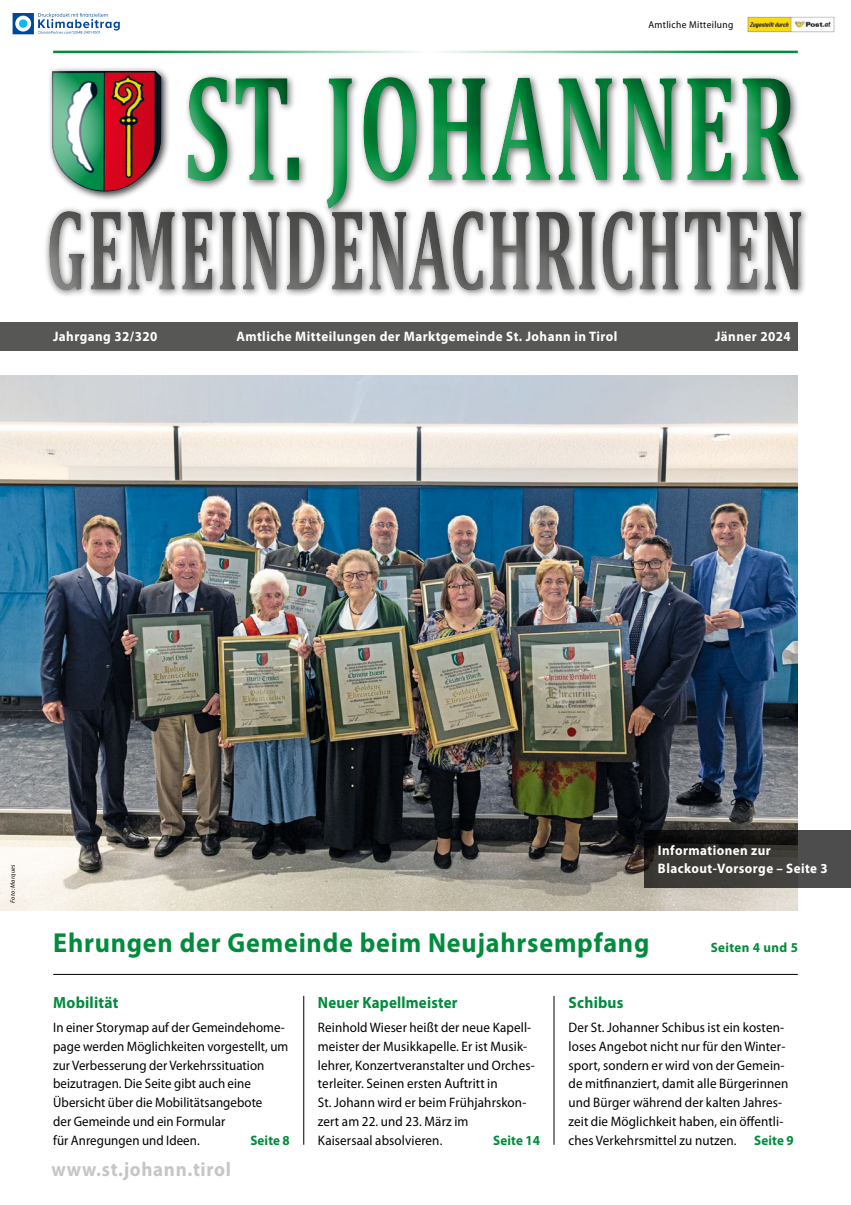
<style>
.page{position:relative;width:851px;height:1205px;background:#fff}
.page>*{position:absolute;margin:0;border:0;box-sizing:border-box;transform-origin:0 0}
.t1{font:700 116.38px "Cambria";letter-spacing:.025em;color:#575756;scale:.53 1}
.t2{font:700 27.5px "Myriad Pro";letter-spacing:.03em;color:#008c3c;scale:.95 1}
.t3{font:700 19.88px "Myriad Pro";letter-spacing:.035em;color:#c6c6c6;scale:.95 1}
.t4{font:700 16.25px "Myriad Pro";letter-spacing:.015em;color:#008c3c;scale:.92 1}
.t5{font:700 16.25px "Myriad Pro";letter-spacing:.015em;color:#008c3c;scale:.95 1}
.t6{font:13.75px/18.8px "Myriad Pro";letter-spacing:.01em;color:#000;scale:.95 1}
.t7{font:13.75px/18.8px "Myriad Pro";letter-spacing:.01em;color:#000;scale:.94 1}
.t8{font:700 13.75px/17.5px "Myriad Pro";letter-spacing:.035em;color:#fff;scale:.95 1}
.t9{font:700 13.75px "Myriad Pro";letter-spacing:.01em;color:#008c3c;scale:.95 1}
.t10{font:700 13.62px "Myriad Pro";letter-spacing:.03em;color:#008c3c;scale:.96 1}
.t11{font:10px "Myriad Pro";letter-spacing:.035em;color:#000;scale:.95 1}
.t12{font:italic 6.25px "Myriad Pro";letter-spacing:.035em;color:#000}
</style>
<div class="page">
<hr style="left:303px;top:996px;width:1px;height:148px;background:#000">
<hr style="left:553px;top:996px;width:1px;height:148px;background:#000">
<div style="left:0;top:322px;width:797px;height:28px;background:#575756"></div>
<hr style="left:53px;top:974px;width:744px;height:1px;background:#000">
<svg style="left:13px;top:13px;width:107px;height:21px"></svg>
<img style="left:0;top:376px;width:797px;height:535px">
<svg style="left:644px;top:830px;width:206px;height:57px;background:#363533"></svg>
<img style="left:747px;top:16px;width:88px;height:17px">
<div style="left:42px;top:63px;width:63px;height:130px;background:#fff;opacity:.5"></div>
<div style="left:68px;top:63px;width:103px;height:130px;background:#000;opacity:.15"></div>
<div style="left:192px;top:68px;width:616px;height:142px;background:#000;opacity:.75"></div>
<hr style="left:53px;top:51px;width:744px;height:2px;background:#008c3c">
<div style="left:3px;top:171px;width:826px;height:155px;background:#fff"></div>
<div style="left:29px;top:166px;width:817px;height:160px;background:#000;opacity:.4"></div>
<p class="t11" style="left:648px;top:19px;width:91px">Amtliche Mitteilung</p>
<h1 class="t1" style="left:46px;top:168px;width:1430px">GEMEINDENACHRICHTEN</h1>
<p class="t8" style="left:53px;top:327px;width:111px">Jahrgang 32/320</p>
<p class="t8" style="left:236px;top:327px;width:402px">Amtliche Mitteilungen der Marktgemeinde St. Johann in Tirol</p>
<p class="t8" style="left:715px;top:327px;width:81px">Jänner 2024</p>
<p class="t12" style="left:9px;top:902px;width:39px;rotate:-90deg">Foto: Marques</p>
<p class="t8" style="left:658px;top:841px;width:180px">Informationen zur<br>Blackout-Vorsorge – Seite 3</p>
<h2 class="t2" style="left:53px;top:924px;width:629px">Ehrungen der Gemeinde beim Neujahrsempfang</h2>
<p class="t10" style="left:710px;top:938px;width:92px">Seiten 4 und 5</p>
<p class="t5" style="left:53px;top:992px;width:70px">Mobilität</p>
<p class="t7" style="left:53px;top:1018px;width:252px">In einer Storymap auf der Gemeindehome&shy;page werden Möglichkeiten vorgestellt, um zur Verbesserung der Verkehrssituation beizutragen. Die Seite gibt auch eine Übersicht über die Mobilitätsangebote<br>der Gemeinde und ein Formular<br>für Anregungen und Ideen.</p>
<p class="t9" style="left:250px;top:1131px;width:43px">Seite 8</p>
<h3 class="t3" style="left:51px;top:1156px;width:190px">www.st.johann.tirol</h3>
<p class="t4" style="left:318px;top:992px;width:153px">Neuer Kapellmeister</p>
<p class="t6" style="left:318px;top:1018px;width:230px">Reinhold Wieser heißt der neue Kapell&shy;meister der Musikkapelle. Er ist Musik&shy;lehrer, Konzertveranstalter und Orches&shy;terleiter. Seinen ersten Auftritt in<br>St. Johann wird er beim Frühjahrskon&shy;zert am 22. und 23. März im<br>Kaisersaal absolvieren.</p>
<p class="t9" style="left:493px;top:1131px;width:51px">Seite 14</p>
<p class="t5" style="left:568px;top:992px;width:59px">Schibus</p>
<p class="t6" style="left:568px;top:1018px;width:233px">Der St. Johanner Schibus ist ein kosten&shy;loses Angebot nicht nur für den Winter&shy;sport, sondern er wird von der Gemein&shy;de mitfinanziert, damit alle Bürgerinnen und Bürger während der kalten Jahres&shy;zeit die Möglichkeit haben, ein öffentli&shy;ches Verkehrsmittel zu nutzen.</p>
<p class="t9" style="left:754px;top:1131px;width:43px">Seite 9</p>
</div>
